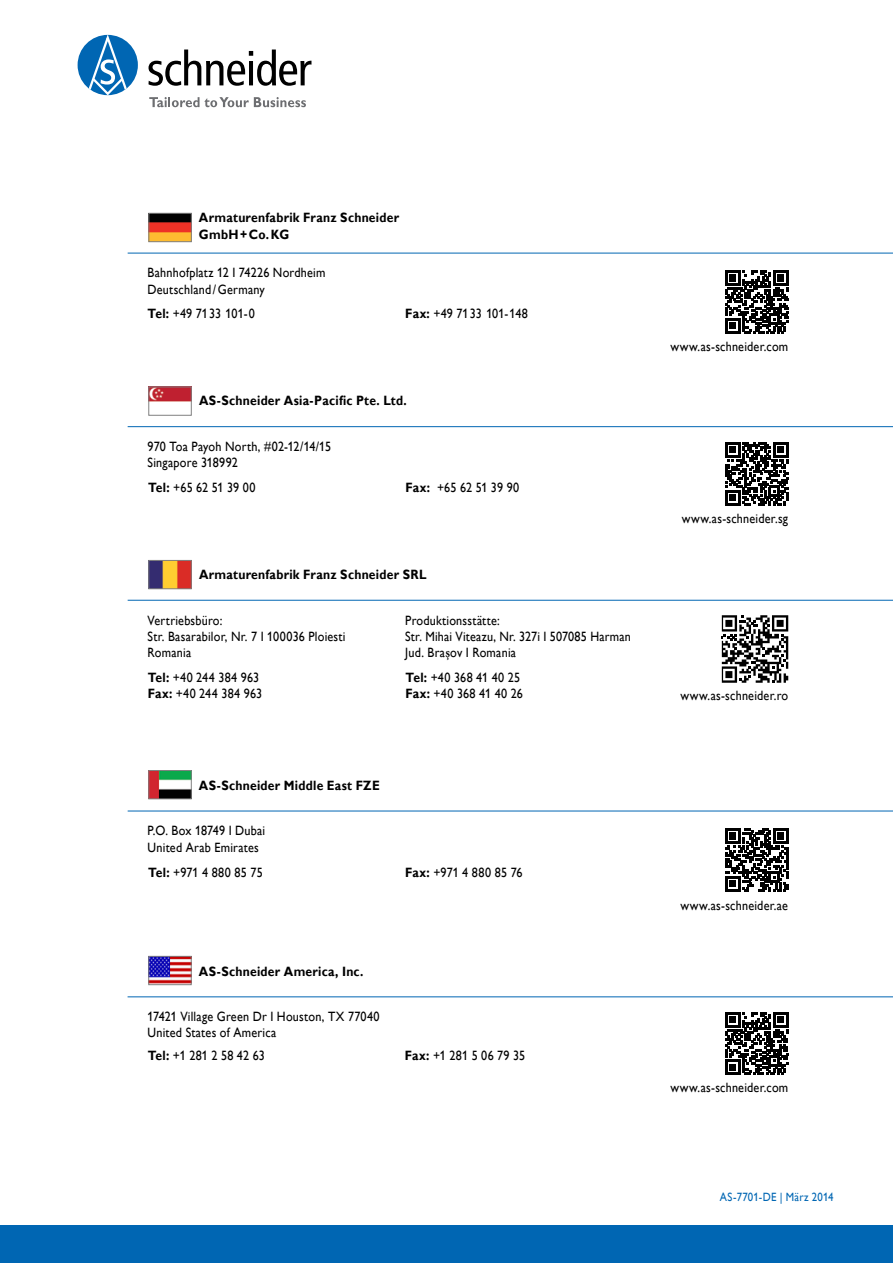
<style>
.page{position:relative;width:893px;height:1263px;background:#fff}
.page>*{position:absolute;margin:0;border:0;box-sizing:border-box;transform-origin:0 0}
.t1{font:13.5px/16.2px "Gill Alt One";letter-spacing:.02em;color:#000;scale:.9 1}
.t2{font:700 13.5px/16.2px "Gill Alt One";letter-spacing:.02em;color:#000;scale:.9 1}
.t3{font:13.5px "Gill Alt One";color:#000;scale:.9 1}
.t4{font:12px "Gill Alt One";letter-spacing:.025em;color:#0066b3;scale:.9 1}
.s1{font-weight:700}
.s2{font-family:"Minion Pro";font-weight:600}
</style>
<div class="page">
<div style="left:78px;top:35px;width:60px;height:60px;background:#0066b3;border-radius:50%"></div>
<svg style="left:148px;top:50px;width:163px;height:36px"></svg>
<svg style="left:86px;top:35px;width:43px;height:61px"></svg>
<svg style="left:149px;top:97px;width:157px;height:10px"></svg>
<img style="left:151px;top:562px;width:38px;height:25px">
<div style="left:149px;top:560px;width:42px;height:29px;border:1px solid #808080"></div>
<img style="left:151px;top:389px;width:38px;height:13px">
<div style="left:149px;top:387px;width:42px;height:28px;border:1px solid #808080"></div>
<img style="left:151px;top:772px;width:38px;height:25px">
<div style="left:149px;top:770px;width:42px;height:29px;border:1px solid #808080"></div>
<div style="left:723px;top:268px;width:67px;height:68px;background:linear-gradient(to right,#fff,#fff)"></div>
<svg style="left:725px;top:270px;width:63px;height:63px"></svg>
<hr style="left:128px;top:253px;width:765px;height:1px;background:#0066b3">
<img style="left:151px;top:215px;width:39px;height:25px">
<div style="left:149px;top:213px;width:43px;height:29px;border:1px solid #808080"></div>
<svg style="left:725px;top:442px;width:64px;height:64px"></svg>
<svg style="left:725px;top:442px;width:63px;height:63px"></svg>
<hr style="left:128px;top:426px;width:765px;height:1px;background:#0066b3">
<hr style="left:128px;top:600px;width:765px;height:1px;background:#0066b3">
<svg style="left:725px;top:828px;width:64px;height:64px"></svg>
<svg style="left:725px;top:828px;width:63px;height:63px"></svg>
<hr style="left:128px;top:811px;width:765px;height:1px;background:#0066b3">
<svg style="left:722px;top:615px;width:66px;height:68px"></svg>
<img style="left:151px;top:958px;width:38px;height:25px">
<div style="left:149px;top:956px;width:42px;height:29px;border:1px solid #808080"></div>
<svg style="left:725px;top:1012px;width:63px;height:63px"></svg>
<hr style="left:128px;top:996px;width:765px;height:1px;background:#0066b3">
<div style="left:0;top:1225px;width:893px;height:38px;background:#0066b3"></div>
<p class="t2" style="left:199px;top:210px;width:224px">Armaturenfabrik Franz Schneider<br>GmbH+Co.KG</p>
<p class="t1" style="left:148px;top:265px;width:199px">Bahnhofplatz 12 I 74226 Nordheim<br>Deutschland /Germany</p>
<p class="t3" style="left:148px;top:306px;width:121px"><span class="s1">Tel:</span> +49 7133 101-0</p>
<p class="t3" style="left:405px;top:306px;width:138px"><span class="s1">Fax:</span> +49 7133 101-148</p>
<p class="t2" style="left:199px;top:392px;width:232px">AS-Schneider Asia-Pacific Pte. Ltd.</p>
<p class="t1" style="left:148px;top:438px;width:205px">970 Toa Payoh North, #02-12/14/15<br>Singapore 318992</p>
<p class="t1" style="left:148px;top:479px;width:121px"><span class="s1">Tel:</span> +65 62 51 39 00</p>
<p class="t1" style="left:405px;top:479px;width:128px"><span class="s1">Fax:</span> +65 62 51 39 90</p>
<p class="t2" style="left:199px;top:566px;width:254px">Armaturenfabrik Franz Schneider SRL</p>
<p class="t1" style="left:148px;top:612px;width:221px">Vertriebsbüro:<br>Str. Basarabilor, Nr. 7 I 100036 Ploiesti<br>Romania</p>
<p class="t1" style="left:405px;top:612px;width:252px">Produktionsstätte:<br>Str. Mihai Viteazu, Nr. 327i I 507085 Harman<br>Jud. Bra<span class="s2">ş</span>ov I Romania</p>
<p class="t1" style="left:148px;top:669px;width:129px"><span class="s1">Tel:</span> +40 244 384 963<br><span class="s1">Fax:</span> +40 244 384 963</p>
<p class="t1" style="left:405px;top:669px;width:132px"><span class="s1">Tel:</span> +40 368 41 40 25<br><span class="s1">Fax:</span> +40 368 41 40 26</p>
<p class="t2" style="left:199px;top:778px;width:202px">AS-Schneider Middle East FZE</p>
<p class="t1" style="left:148px;top:823px;width:132px">P.O. Box 18749 I Dubai<br>United Arab Emirates</p>
<p class="t1" style="left:148px;top:864px;width:129px"><span class="s1">Tel:</span> +971 4 880 85 75</p>
<p class="t1" style="left:405px;top:864px;width:132px"><span class="s1">Fax:</span> +971 4 880 85 76</p>
<p class="t2" style="left:199px;top:963px;width:184px">AS-Schneider America, Inc.</p>
<p class="t1" style="left:148px;top:1008px;width:259px">17421 Village Green Dr I Houston, TX 77040<br>United States of America</p>
<p class="t1" style="left:148px;top:1047px;width:132px"><span class="s1">Tel:</span> +1 281 2 58 42 63</p>
<p class="t1" style="left:405px;top:1047px;width:135px"><span class="s1">Fax:</span> +1 281 5 06 79 35</p>
<p class="t1" style="left:670px;top:338px;width:132px">www.as-schneider.com</p>
<p class="t1" style="left:682px;top:510px;width:120px">www.as-schneider.sg</p>
<p class="t1" style="left:680px;top:687px;width:121px">www.as-schneider.ro</p>
<p class="t1" style="left:680px;top:897px;width:121px">www.as-schneider.ae</p>
<p class="t1" style="left:670px;top:1079px;width:132px">www.as-schneider.com</p>
<p class="t4" style="left:720px;top:1190px;width:128px">AS-7701-DE | März 2014</p>
</div>
